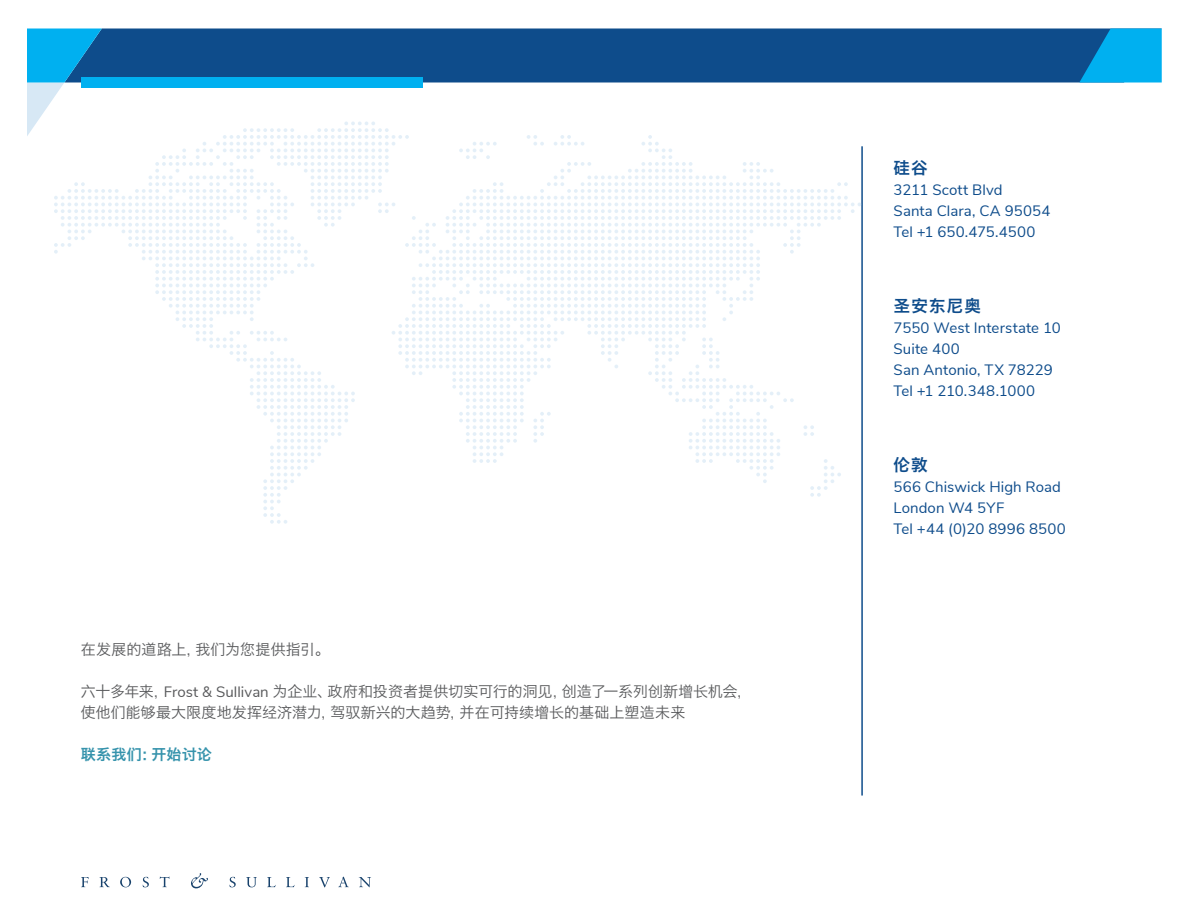
<style>
.page{position:relative;width:1188px;height:918px;background:#fff}
.page>*{position:absolute;margin:0;border:0;box-sizing:border-box;transform-origin:0 0}
.t1{font:16.5px "Hiragino Sans GB W6";letter-spacing:.07em;color:#0e4c8b}
.t2{font:15px/21px "Nunito Sans";letter-spacing:.005em;color:#0e4c8b}
.t3{font:15px/21px "Hiragino Sans GB W3";color:#58595b}
.t4{font:15px "Hiragino Sans GB W6";letter-spacing:.015em;color:#3693ac}
.s1{font-family:"Nunito Sans"}
</style>
<div class="page">
<div style="left:861px;top:28px;width:301px;height:54px;background:#0e4c8b"></div>
<svg style="left:1079px;top:29px;width:83px;height:54px"></svg>
<svg style="left:81px;top:877px;width:8px;height:10px"></svg>
<svg style="left:100px;top:877px;width:10px;height:10px"></svg>
<svg style="left:120px;top:877px;width:11px;height:10px"></svg>
<svg style="left:143px;top:877px;width:6px;height:10px"></svg>
<svg style="left:160px;top:877px;width:9px;height:10px"></svg>
<svg style="left:229px;top:877px;width:7px;height:10px"></svg>
<svg style="left:246px;top:877px;width:11px;height:10px"></svg>
<svg style="left:267px;top:877px;width:9px;height:10px"></svg>
<svg style="left:286px;top:877px;width:9px;height:10px"></svg>
<svg style="left:305px;top:877px;width:4px;height:10px"></svg>
<svg style="left:319px;top:877px;width:11px;height:10px"></svg>
<svg style="left:338px;top:877px;width:11px;height:10px"></svg>
<svg style="left:359px;top:877px;width:12px;height:10px"></svg>
<svg style="left:191px;top:873px;width:17px;height:15px"></svg>
<hr style="left:861px;top:146px;width:2px;height:650px;background:#0e4c8b">
<svg style="left:27px;top:28px;width:834px;height:496px"></svg>
<p class="t3" style="left:81px;top:639px;width:250px">在发展的道路上，我们为您提供指引。</p>
<p class="t3" style="left:81px;top:681px;width:672px">六十多年来，<span class="s1">Frost &amp; Sullivan</span> 为企业、政府和投资者提供切实可行的洞见，创造了一系列创新增长机会，使他们能够最大限度地发挥经济潜力，驾驭新兴的大趋势，并在可持续增长的基础上塑造未来</p>
<p class="t4" style="left:81px;top:745px;width:133px">联系我们：开始讨论</p>
<p class="t1" style="left:894px;top:157px;width:36px">硅谷</p>
<p class="t2" style="left:894px;top:179px;width:158px">3211 Scott Blvd<br>Santa Clara, CA 95054<br>Tel +1 650.475.4500</p>
<p class="t1" style="left:894px;top:295px;width:89px">圣安东尼奥</p>
<p class="t2" style="left:894px;top:317px;width:169px">7550 West Interstate 10<br>Suite 400<br>San Antonio, TX 78229<br>Tel +1 210.348.1000</p>
<p class="t1" style="left:894px;top:454px;width:36px">伦敦</p>
<p class="t2" style="left:894px;top:476px;width:174px">566 Chiswick High Road<br>London W4 5YF<br>Tel +44 (0)20 8996 8500</p>
</div>
